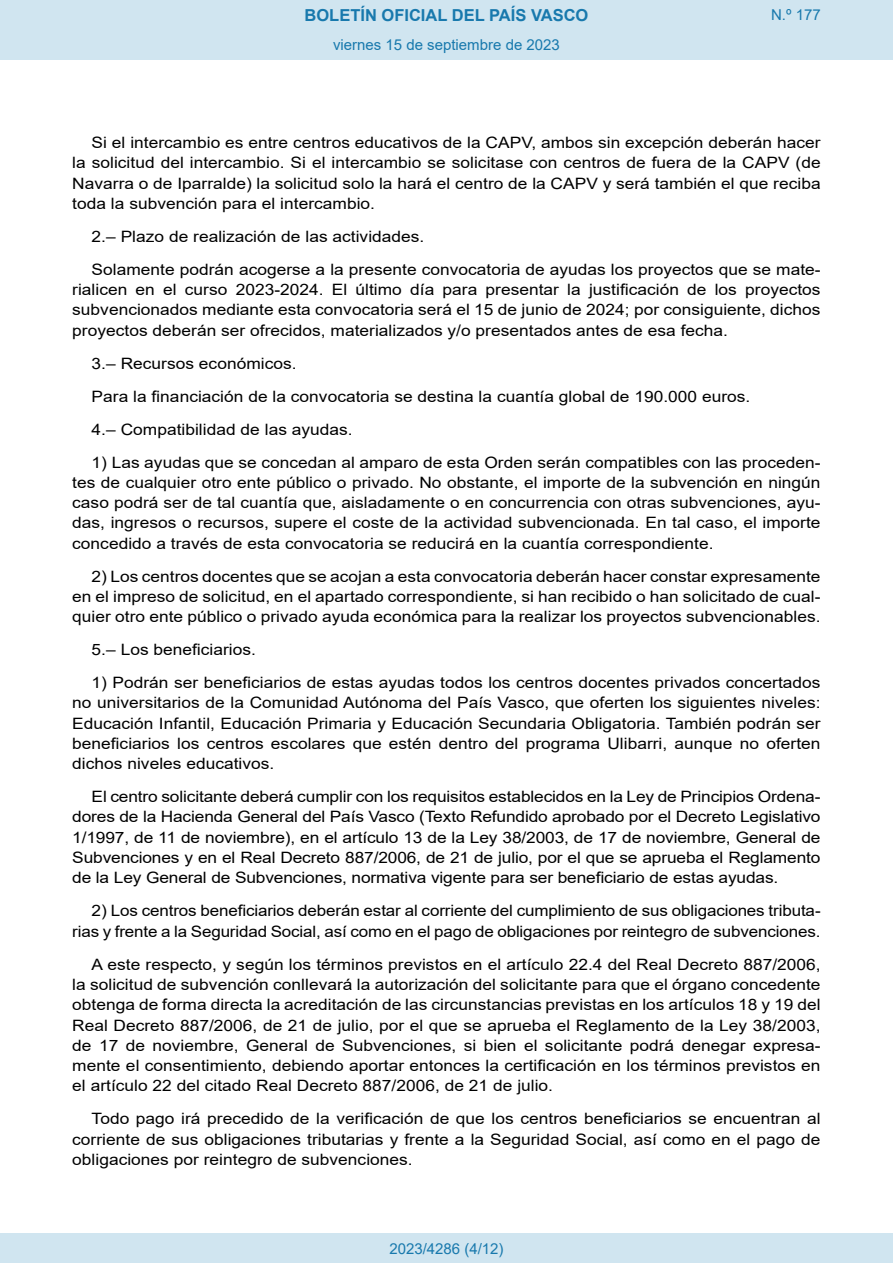
<style>
.page{position:relative;width:893px;height:1263px;background:#fff}
.page>*{position:absolute;margin:0;border:0;box-sizing:border-box;transform-origin:0 0}
.t1{font:700 16.5px "Arial";color:#1879ad}
.BOPVDetalle{font:15.6px/20.2px "Arial";color:#000;text-align:justify;scale:1.11 1}
.Paginacion_Centro{font:15px "Arial";color:#1879ad}
</style>
<div class="page">
<div style="left:0;top:0;width:893px;height:60px;background:#d0e5f0"></div>
<div style="left:0;top:1233px;width:893px;height:30px;background:#d0e5f0"></div>
<p class="t1" style="left:305px;top:3px;width:285px">BOLETÍN OFICIAL DEL PAÍS VASCO</p>
<p class="Paginacion_Centro" style="left:333px;top:35px;width:228px">viernes 15 de septiembre de 2023</p>
<p class="Paginacion_Centro" style="left:771px;top:5px;width:51px">N.º 177</p>
<p class="BOPVDetalle" style="left:72px;top:132px;width:676px;text-indent:19px">Si el intercambio es entre centros educativos de la CAPV, ambos sin excepción deberán hacer la solicitud del intercambio. Si el intercambio se solicitase con centros de fuera de la CAPV (de Navarra o de Iparralde) la solicitud solo la hará el centro de la CAPV y será también el que reciba toda la subvención para el intercambio.</p>
<p class="BOPVDetalle" style="left:92px;top:226px;width:301px">2.– Plazo de realización de las actividades.</p>
<p class="BOPVDetalle" style="left:72px;top:259px;width:676px;text-indent:19px">Solamente podrán acogerse a la presente convocatoria de ayudas los proyectos que se mate&shy;rialicen en el curso 2023-2024. El último día para presentar la justificación de los proyectos subvencionados mediante esta convocatoria será el 15 de junio de 2024; por consiguiente, dichos proyectos deberán ser ofrecidos, materializados y/o presentados antes de esa fecha.</p>
<p class="BOPVDetalle" style="left:92px;top:353px;width:186px">3.– Recursos económicos.</p>
<p class="BOPVDetalle" style="left:92px;top:386px;width:595px">Para la financiación de la convocatoria se destina la cuantía global de 190.000 euros.</p>
<p class="BOPVDetalle" style="left:92px;top:419px;width:237px">4.– Compatibilidad de las ayudas.</p>
<p class="BOPVDetalle" style="left:72px;top:452px;width:676px;text-indent:19px">1) Las ayudas que se concedan al amparo de esta Orden serán compatibles con las proceden&shy;tes de cualquier otro ente público o privado. No obstante, el importe de la subvención en ningún caso podrá ser de tal cuantía que, aisladamente o en concurrencia con otras subvenciones, ayu&shy;das, ingresos o recursos, supere el coste de la actividad subvencionada. En tal caso, el importe concedido a través de esta convocatoria se reducirá en la cuantía correspondiente.</p>
<p class="BOPVDetalle" style="left:72px;top:566px;width:676px;text-indent:19px">2) Los centros docentes que se acojan a esta convocatoria deberán hacer constar expresamente en el impreso de solicitud, en el apartado correspondiente, si han recibido o han solicitado de cual&shy;quier otro ente público o privado ayuda económica para la realizar los proyectos subvencionables.</p>
<p class="BOPVDetalle" style="left:92px;top:639px;width:150px">5.– Los beneficiarios.</p>
<p class="BOPVDetalle" style="left:72px;top:672px;width:676px;text-indent:19px">1) Podrán ser beneficiarios de estas ayudas todos los centros docentes privados concertados no universitarios de la Comunidad Autónoma del País Vasco, que oferten los siguientes niveles:<br>Educación Infantil, Educación Primaria y Educación Secundaria Obligatoria. También podrán ser beneficiarios los centros escolares que estén dentro del programa Ulibarri, aunque no oferten dichos niveles educativos.</p>
<p class="BOPVDetalle" style="left:72px;top:786px;width:676px;text-indent:19px">El centro solicitante deberá cumplir con los requisitos establecidos en la Ley de Principios Ordena&shy;dores de la Hacienda General del País Vasco (Texto Refundido aprobado por el Decreto Legislativo 1/1997, de 11 de noviembre), en el artículo 13 de la Ley 38/2003, de 17 de noviembre, General de Subvenciones y en el Real Decreto 887/2006, de 21 de julio, por el que se aprueba el Reglamento de la Ley General de Subvenciones, normativa vigente para ser beneficiario de estas ayudas.</p>
<p class="BOPVDetalle" style="left:72px;top:901px;width:676px;text-align:right">2) Los centros beneficiarios deberán estar al corriente del cumplimiento de sus obligaciones tributa&shy;rias y frente a la Seguridad Social, así como en el pago de obligaciones por reintegro de subvenciones.</p>
<p class="BOPVDetalle" style="left:72px;top:954px;width:676px;text-indent:19px">A este respecto, y según los términos previstos en el artículo 22.4 del Real Decreto 887/2006, la solicitud de subvención conllevará la autorización del solicitante para que el órgano concedente obtenga de forma directa la acreditación de las circunstancias previstas en los artículos 18 y 19 del Real Decreto 887/2006, de 21 de julio, por el que se aprueba el Reglamento de la Ley 38/2003, de 17 de noviembre, General de Subvenciones, si bien el solicitante podrá denegar expresa&shy;mente el consentimiento, debiendo aportar entonces la certificación en los términos previstos en el artículo 22 del citado Real Decreto 887/2006, de 21 de julio.</p>
<p class="BOPVDetalle" style="left:72px;top:1109px;width:676px;text-indent:19px">Todo pago irá precedido de la verificación de que los centros beneficiarios se encuentran al corriente de sus obligaciones tributarias y frente a la Seguridad Social, así como en el pago de obligaciones por reintegro de subvenciones.</p>
<p class="Paginacion_Centro" style="left:389px;top:1238px;width:116px">2023/4286 (4/12)</p>
</div>
